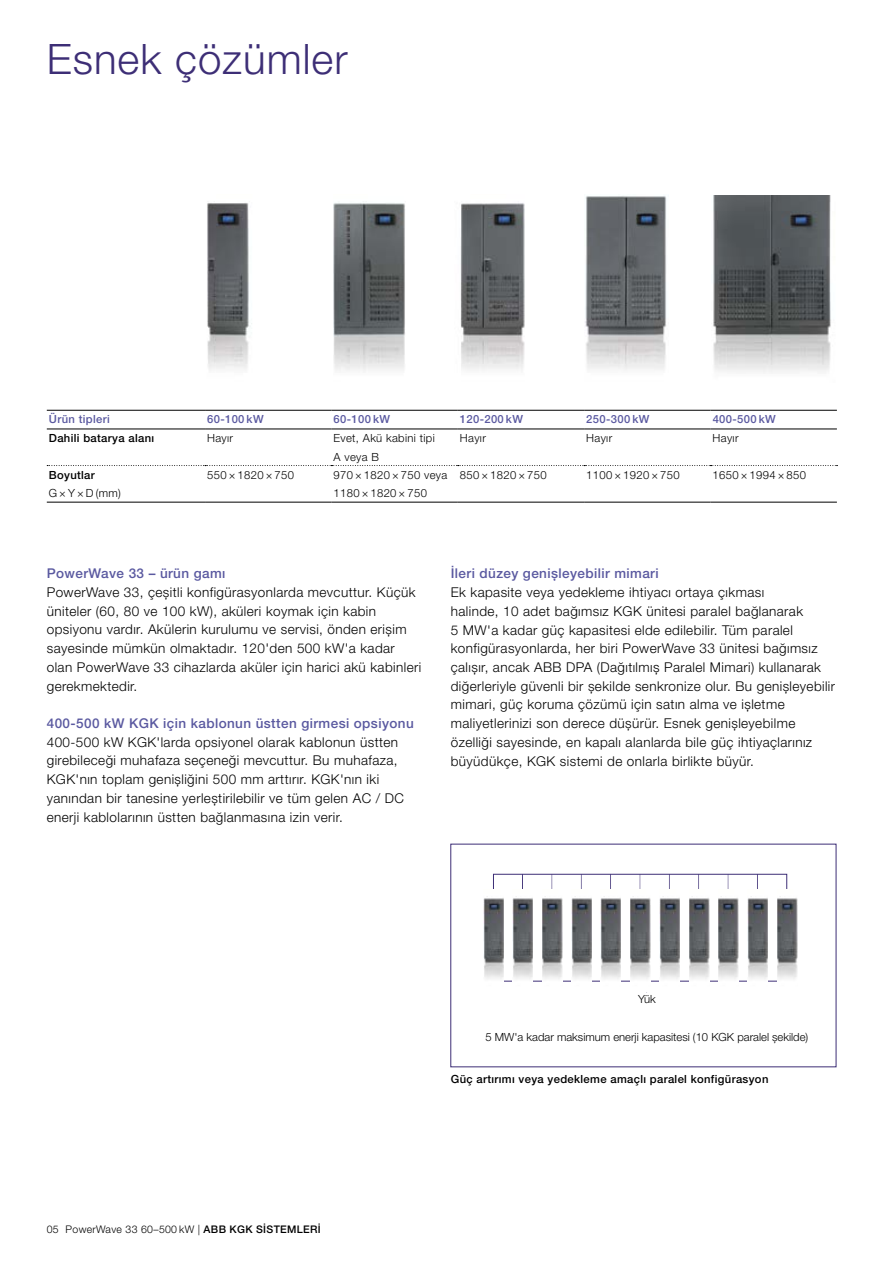
<style>
.page{position:relative;width:885px;height:1263px;background:#fff}
.page>*{position:absolute;margin:0;border:0;box-sizing:border-box;transform-origin:0 0}
.t1{font:300 42px "Helvetica Neue LT Pro";letter-spacing:.025em;color:#3d2e76}
.t2{font:300 13.5px/18.8px "Helvetica Neue LT Pro";letter-spacing:.03em;color:#000}
.t3{font:500 13.5px "Helvetica Neue LT Pro";letter-spacing:.03em;color:#5a59a0}
.t4{font:300 11.25px/18.6px "Helvetica Neue LT Pro";letter-spacing:.03em;color:#000}
.t5{font:500 11.25px "Helvetica Neue LT Pro";letter-spacing:.03em;color:#000}
.t6{font:300 11.25px "Helvetica Neue LT Pro";color:#000}
.t7{font:500 11.25px "Helvetica Neue LT Pro";letter-spacing:.03em;color:#5a59a0}
.t8{font:300 10.5px "Helvetica Neue LT Pro";letter-spacing:.03em;color:#000}
.s1{font-weight:500}
</style>
<div class="page">
<div style="left:512px;top:870px;width:24px;height:111px;background:#000;opacity:.5"></div>
<div style="left:542px;top:870px;width:23px;height:111px;background:#000;opacity:.5"></div>
<div style="left:571px;top:870px;width:24px;height:111px;background:#000;opacity:.5"></div>
<div style="left:600px;top:870px;width:24px;height:111px;background:#000;opacity:.5"></div>
<div style="left:630px;top:870px;width:23px;height:111px;background:#000;opacity:.5"></div>
<div style="left:659px;top:870px;width:24px;height:111px;background:#000;opacity:.5"></div>
<div style="left:688px;top:870px;width:24px;height:111px;background:#000;opacity:.5"></div>
<div style="left:718px;top:870px;width:23px;height:111px;background:#000;opacity:.5"></div>
<div style="left:747px;top:870px;width:24px;height:111px;background:#000;opacity:.5"></div>
<hr style="left:47px;top:410px;width:158px;height:1px;background:#000">
<hr style="left:205px;top:410px;width:126px;height:1px;background:#000">
<hr style="left:331px;top:410px;width:127px;height:1px;background:#000">
<hr style="left:458px;top:410px;width:126px;height:1px;background:#000">
<hr style="left:584px;top:410px;width:126px;height:1px;background:#000">
<hr style="left:710px;top:410px;width:126px;height:1px;background:#000">
<hr style="left:47px;top:429px;width:158px;height:1px;background:#000">
<hr style="left:205px;top:429px;width:126px;height:1px;background:#000">
<hr style="left:331px;top:429px;width:127px;height:1px;background:#000">
<hr style="left:458px;top:429px;width:126px;height:1px;background:#000">
<hr style="left:584px;top:429px;width:126px;height:1px;background:#000">
<hr style="left:710px;top:429px;width:126px;height:1px;background:#000">
<svg style="left:47px;top:465px;width:790px;height:1px"></svg>
<hr style="left:47px;top:502px;width:158px;height:1px;background:#000">
<hr style="left:205px;top:502px;width:126px;height:1px;background:#000">
<hr style="left:331px;top:502px;width:127px;height:1px;background:#000">
<hr style="left:458px;top:502px;width:126px;height:1px;background:#000">
<hr style="left:584px;top:502px;width:126px;height:1px;background:#000">
<hr style="left:710px;top:502px;width:126px;height:1px;background:#000">
<img style="left:207px;top:203px;width:45px;height:167px">
<img style="left:333px;top:201px;width:72px;height:171px">
<img style="left:460px;top:203px;width:65px;height:167px">
<img style="left:585px;top:196px;width:82px;height:174px">
<img style="left:713px;top:195px;width:118px;height:178px">
<div style="left:634px;top:970px;width:22px;height:23px;background:#fff"></div>
<div style="left:636px;top:977px;width:24px;height:16px;background:#000;opacity:.5"></div>
<img style="left:483px;top:896px;width:20px;height:83px">
<img style="left:513px;top:889px;width:20px;height:92px">
<img style="left:542px;top:889px;width:20px;height:92px">
<img style="left:571px;top:889px;width:20px;height:92px">
<img style="left:601px;top:889px;width:20px;height:92px">
<img style="left:630px;top:889px;width:20px;height:102px">
<img style="left:659px;top:889px;width:20px;height:102px">
<img style="left:689px;top:889px;width:20px;height:92px">
<img style="left:718px;top:889px;width:20px;height:92px">
<img style="left:747px;top:889px;width:20px;height:92px">
<img style="left:777px;top:896px;width:20px;height:83px">
<h1 class="t1" style="left:47px;top:33px;width:302px">Esnek çözümler</h1>
<p class="t7" style="left:49px;top:412px;width:62px">Ürün tipleri</p>
<p class="t7" style="left:207px;top:412px;width:58px">60-100 kW</p>
<p class="t7" style="left:333px;top:412px;width:58px">60-100 kW</p>
<p class="t7" style="left:460px;top:412px;width:65px">120-200 kW</p>
<p class="t7" style="left:586px;top:412px;width:65px">250-300 kW</p>
<p class="t7" style="left:712px;top:412px;width:65px">400-500 kW</p>
<p class="t5" style="left:49px;top:431px;width:107px">Dahili batarya alanı</p>
<p class="t4" style="left:207px;top:428px;width:27px">Hayır</p>
<p class="t4" style="left:333px;top:428px;width:103px">Evet, Akü kabini tipi<br>A veya B</p>
<p class="t4" style="left:460px;top:428px;width:27px">Hayır</p>
<p class="t4" style="left:586px;top:428px;width:27px">Hayır</p>
<p class="t4" style="left:712px;top:428px;width:27px">Hayır</p>
<p class="t5" style="left:49px;top:468px;width:47px">Boyutlar</p>
<p class="t4" style="left:49px;top:484px;width:74px">G×Y×D(mm)</p>
<p class="t4" style="left:207px;top:465px;width:88px">550 × 1820 × 750</p>
<p class="t4" style="left:333px;top:465px;width:115px">970 × 1820 × 750 veya<br>1180 × 1820 × 750</p>
<p class="t4" style="left:460px;top:465px;width:88px">850 × 1820 × 750</p>
<p class="t4" style="left:586px;top:465px;width:95px">1100 × 1920 × 750</p>
<p class="t4" style="left:712px;top:465px;width:95px">1650 × 1994 × 850</p>
<p class="t3" style="left:47px;top:565px;width:180px">PowerWave 33 – ürün gamı</p>
<p class="t2" style="left:47px;top:583px;width:376px">PowerWave 33, çeșitli konfigürasyonlarda mevcuttur. Küçük üniteler (60, 80 ve 100 kW), aküleri koymak için kabin opsiyonu vardır. Akülerin kurulumu ve servisi, önden erișim sayesinde mümkün olmaktadır. 120'den 500 kW'a kadar olan PowerWave 33 cihazlarda aküler için harici akü kabinleri gerekmektedir.</p>
<p class="t3" style="left:47px;top:715px;width:368px">400-500 kW KGK için kablonun üstten girmesi opsiyonu</p>
<p class="t2" style="left:47px;top:732px;width:358px">400-500 kW KGK'larda opsiyonel olarak kablonun üstten girebileceği muhafaza seçeneği mevcuttur. Bu muhafaza, KGK'nın toplam genișliğini 500 mm arttırır. KGK'nın iki yanından bir tanesine yerleștirilebilir ve tüm gelen AC / DC enerji kablolarının üstten bağlanmasına izin verir.</p>
<p class="t3" style="left:451px;top:565px;width:209px">İleri düzey genișleyebilir mimari</p>
<p class="t2" style="left:451px;top:583px;width:386px">Ek kapasite veya yedekleme ihtiyacı ortaya çıkması<br>halinde, 10 adet bağımsız KGK ünitesi paralel bağlanarak<br>5 MW'a kadar güç kapasitesi elde edilebilir. Tüm paralel konfigürasyonlarda, her biri PowerWave 33 ünitesi bağımsız çalıșır, ancak ABB DPA (Dağıtılmıș Paralel Mimari) kullanarak diğerleriyle güvenli bir șekilde senkronize olur. Bu genișleyebilir mimari, güç koruma çözümü için satın alma ve ișletme maliyetlerinizi son derece düșürür. Esnek genișleyebilme özelliği sayesinde, en kapalı alanlarda bile güç ihtiyaçlarınız büyüdükçe, KGK sistemi de onlarla birlikte büyür.</p>
<p class="t8" style="left:47px;top:1223px;width:275px">05 PowerWave 33 60–500 kW | <span class="s1">ABB KGK SİSTEMLERİ</span></p>
<p class="t4" style="left:638px;top:989px;width:19px">Yük</p>
<p class="t6" style="left:485px;top:1030px;width:324px">5 MW'a kadar maksimum enerji kapasitesi (10 KGK paralel șekilde)</p>
<p class="t5" style="left:450px;top:1072px;width:319px">Güç artırımı veya yedekleme amaçlı paralel konfigürasyon</p>
</div>
